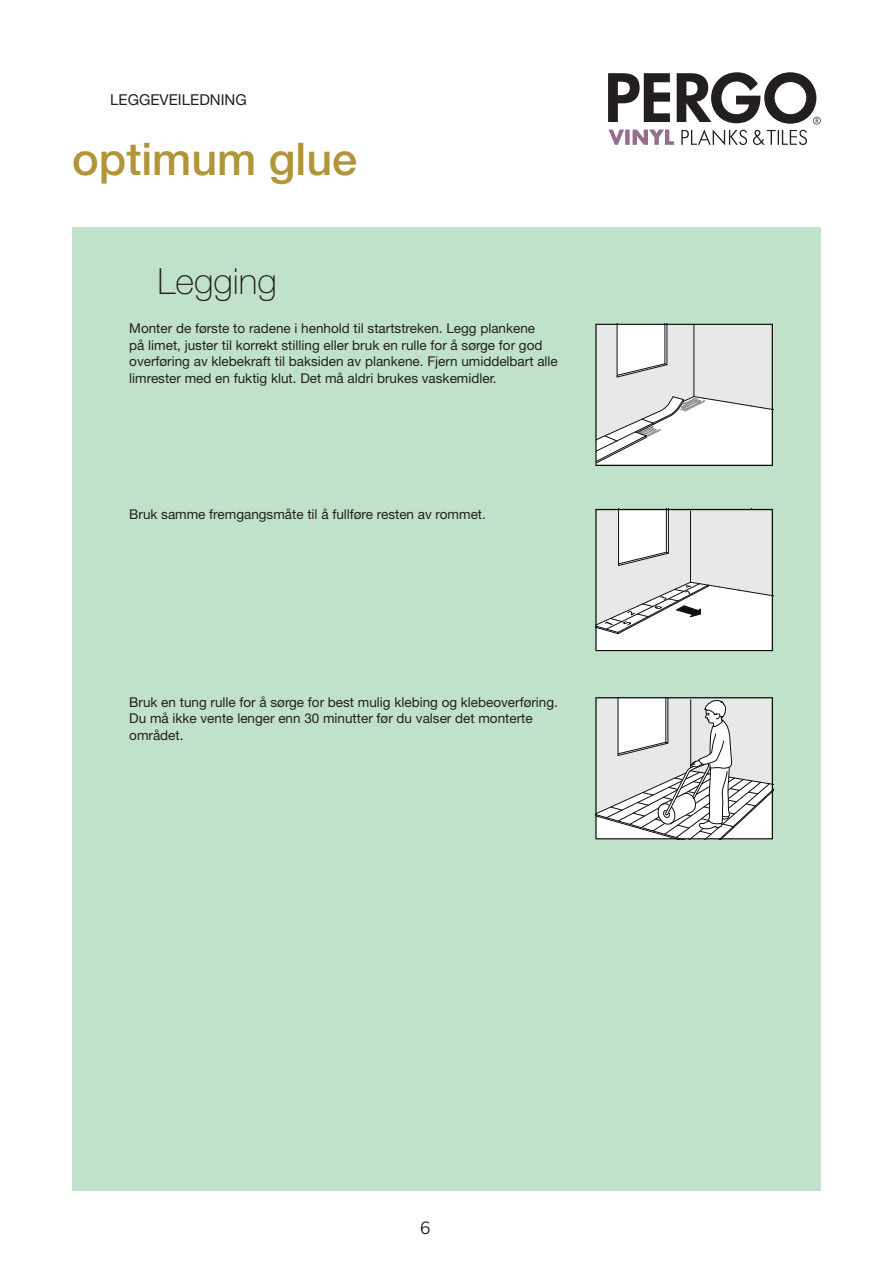
<style>
.page{position:relative;width:893px;height:1263px;background:#fff}
.page>*{position:absolute;margin:0;border:0;box-sizing:border-box;transform-origin:0 0}
.t1{font:500 45px "Helvetica Neue LT Pro";color:#b19539}
.t2{font:100 36px "Helvetica Neue LT Pro";color:#231f20}
.t3{font:18px "Gibson";color:#231f20}
.t4{font:15px "Helvetica Neue LT Pro";color:#231f20}
.t5{font:13.5px/16.5px "Helvetica Neue LT Pro";color:#231f20}
</style>
<div class="page">
<div style="left:72px;top:227px;width:749px;height:964px;background:#c0e2ca"></div>
<svg style="left:595px;top:324px;width:178px;height:142px;background:#e3e5e4"></svg>
<svg style="left:595px;top:509px;width:178px;height:142px;background:#e3e4e4"></svg>
<svg style="left:595px;top:697px;width:178px;height:142px;background:#d7d9d9"></svg>
<svg style="left:608px;top:72px;width:213px;height:73px"></svg>
<p class="t4" style="left:110px;top:90px;width:138px">LEGGEVEILEDNING</p>
<h1 class="t1" style="left:72px;top:132px;width:287px">optimum glue</h1>
<h2 class="t2" style="left:157px;top:260px;width:121px">Legging</h2>
<p class="t5" style="left:129px;top:320px;width:430px">Monter de første to radene i henhold til startstreken. Legg plankene<br>på limet, juster til korrekt stilling eller bruk en rulle for å sørge for god overføring av klebekraft til baksiden av plankene. Fjern umiddelbart alle limrester med en fuktig klut. Det må aldri brukes vaskemidler.</p>
<p class="t5" style="left:129px;top:505px;width:358px">Bruk samme fremgangsmåte til å fullføre resten av rommet.</p>
<p class="t5" style="left:129px;top:693px;width:430px">Bruk en tung rulle for å sørge for best mulig klebing og klebeoverføring.<br>Du må ikke vente lenger enn 30 minutter før du valser det monterte området.</p>
<h3 class="t3" style="left:420px;top:1217px;width:12px">6</h3>
</div>
